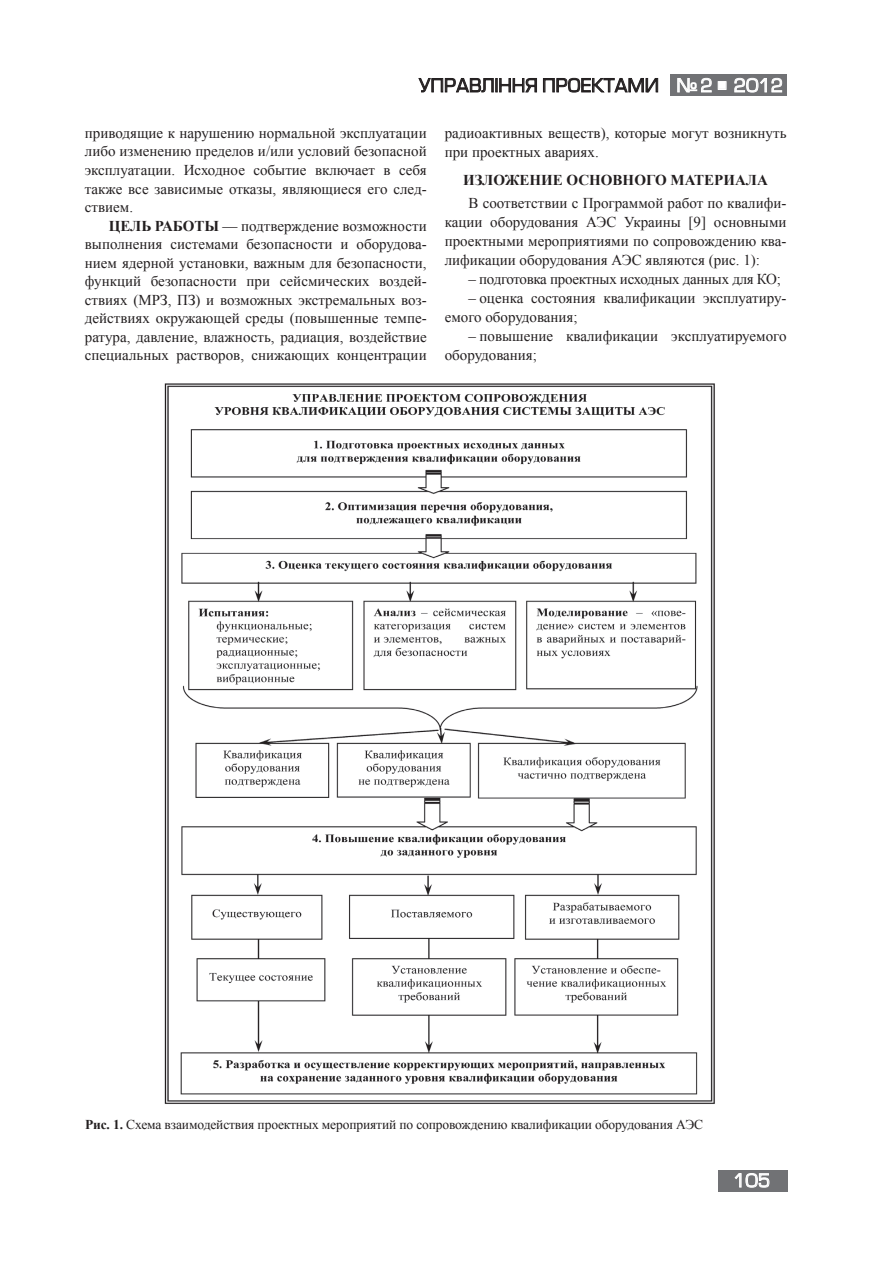
<style>
.page{position:relative;width:893px;height:1263px;background:#fff}
.page>*{position:absolute;margin:0;border:0;box-sizing:border-box;transform-origin:0 0}
.t1{font:18px "Europe";color:#231f20}
.t2{font:18px "Europe";color:#fff}
.t3{font:15px/18.5px "Times New Roman";color:#231f20;text-align:justify}
.t4{font:15px "Times New Roman";letter-spacing:-.02em;color:#231f20}
.t5{font:700 15px "Times New Roman";color:#231f20}
.t6{font:13.5px "Times New Roman";letter-spacing:-.01em;color:#231f20}
.s1{color:#fff}
.s2{font-weight:700}
</style>
<div class="page">
<svg style="left:418px;top:78px;width:119px;height:15px"></svg>
<svg style="left:543px;top:77px;width:115px;height:16px"></svg>
<div style="left:670px;top:75px;width:116px;height:21px;background:#717275"></div>
<div style="left:718px;top:1170px;width:69px;height:21px;background:#717275"></div>
<svg style="left:677px;top:77px;width:35px;height:16px"></svg>
<div style="left:718px;top:81px;width:8px;height:9px;border:1px solid #fff"></div>
<svg style="left:734px;top:77px;width:48px;height:16px"></svg>
<svg style="left:734px;top:1173px;width:36px;height:15px"></svg>
<img style="left:164px;top:383px;width:551px;height:721px">
<p class="t1" style="left:419px;top:76px;width:366px">УПРАВЛІННЯ ПРОЕКТАМИ <span class="s1">№2</span> <span class="s1">■ 2012</span></p>
<p class="t3" style="left:85px;top:123px;width:343px">приводящие к нарушению нормальной эксплуатации либо изменению пределов и/или условий безопасной эксплуатации. Исходное событие включает в себя также все зависимые отказы, являющиеся его след&shy;ствием.</p>
<p class="t3" style="left:85px;top:216px;width:343px;text-indent:24px"><span class="s2">ЦЕЛЬ РАБОТЫ</span> — подтверждение возможности выполнения системами безопасности и оборудова&shy;нием ядерной установки, важным для безопасности, функций безопасности при сейсмических воздей&shy;ствиях (МРЗ, ПЗ) и возможных экстремальных воз&shy;действиях окружающей среды (повышенные темпе&shy;ратура, давление, влажность, радиация, воздействие специальных растворов, снижающих концентрации</p>
<p class="t3" style="left:445px;top:123px;width:343px;line-height:19px">радиоактивных веществ), которые могут возникнуть при проектных авариях.</p>
<p class="t5" style="left:463px;top:169px;width:306px">ИЗЛОЖЕНИЕ ОСНОВНОГО МАТЕРИАЛА</p>
<p class="t3" style="left:445px;top:193px;width:343px;line-height:19px;text-indent:24px">В соответствии с Программой работ по квалифи&shy;кации оборудования АЭС Украины [9] основными проектными мероприятиями по сопровождению ква&shy;лификации оборудования АЭС являются (рис. 1):</p>
<p class="t4" style="left:468px;top:269px;width:314px">– подготовка проектных исходных данных для КО;</p>
<p class="t3" style="left:445px;top:288px;width:343px;line-height:19px;text-indent:24px">– оценка состояния квалификации эксплуатиру&shy;емого оборудования;</p>
<p class="t3" style="left:445px;top:326px;width:343px;line-height:19px;text-indent:24px">– повышение квалификации эксплуатируемого оборудования;</p>
<p class="t6" style="left:85px;top:1116px;width:620px"><span class="s2">Pис. 1.</span> Схема взаимодействия проектных мероприятий по сопровождению квалификации оборудования АЭС</p>
<p class="t2" style="left:733px;top:1171px;width:39px">105</p>
</div>
